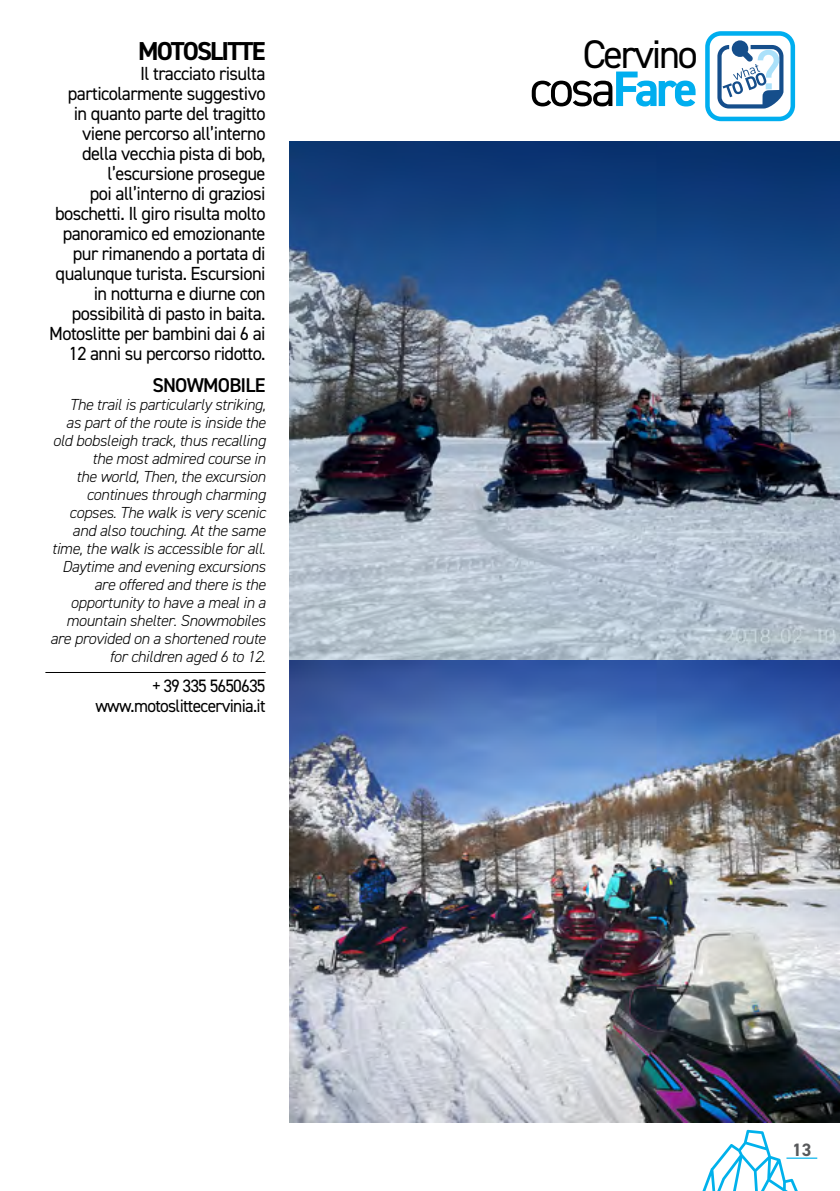
<style>
.page{position:relative;width:840px;height:1191px;background:#fff}
.page>*{position:absolute;margin:0;border:0;box-sizing:border-box;transform-origin:0 0}
.t1{font:50px "DIN2014";color:#000}
.t2{font:40px "DIN2014";letter-spacing:-.06em;color:#000}
.t3{font:700 26px "DIN2014";letter-spacing:-.07em;color:#000}
.t4{font:600 20px "DIN2014";letter-spacing:-.04em;color:#000}
.t5{font:19px/20px "DIN2014";letter-spacing:-.03em;color:#000;text-align:right}
.t6{font:18px/20px "DIN2014";letter-spacing:-.04em;color:#000;text-align:right}
.t7{font:700 18px "DIN2014";color:#58595b}
.t8{font:italic 300 16px/18px "DIN2014";letter-spacing:-.02em;color:#000;text-align:right}
.s1{font-weight:700;color:#00aeef}
</style>
<div class="page">
<hr style="left:786px;top:1157px;width:30px;height:1px;background:#00b1eb">
<svg style="left:702px;top:1129px;width:99px;height:62px"></svg>
<img style="left:289px;top:142px;width:550px;height:518px">
<img style="left:289px;top:660px;width:550px;height:463px">
<hr style="left:45px;top:672px;width:220px;height:1px;background:#000">
<div style="left:704px;top:31px;width:90px;height:90px;border:5px solid #00aeef;border-radius:14px"></div>
<svg style="left:731px;top:40px;width:16px;height:17px"></svg>
<svg style="left:717px;top:44px;width:66px;height:64px"></svg>
<h3 class="t3" style="left:138px;top:34px;width:129px">MOTOSLITTE</h3>
<p class="t5" style="left:49px;top:63px;width:218px">Il tracciato risulta particolarmente suggestivo<br>in quanto parte del tragitto viene percorso all’interno della vecchia pista di bob, l’escursione prosegue<br>poi all’interno di graziosi boschetti. Il giro risulta molto panoramico ed emozionante pur rimanendo a portata di qualunque turista. Escursioni in notturna e diurne con possibilità di pasto in baita.<br>Motoslitte per bambini dai 6 ai<br>12 anni su percorso ridotto.</p>
<p class="t4" style="left:152px;top:372px;width:115px">SNOWMOBILE</p>
<p class="t8" style="left:50px;top:395px;width:217px">The trail is particularly striking,<br>as part of the route is inside the old bobsleigh track, thus recalling the most admired course in<br>the world, Then, the excursion continues through charming copses. The walk is very scenic and also touching. At the same time, the walk is accessible for all.<br>Daytime and evening excursions are offered and there is the opportunity to have a meal in a mountain shelter. Snowmobiles are provided on a shortened route for children aged 6 to 12.</p>
<p class="t6" style="left:95px;top:675px;width:172px">+ 39 335 5650635 www.motoslittecervinia.it</p>
<h2 class="t2" style="left:582px;top:29px;width:116px">Cervino</h2>
<h1 class="t1" style="left:529px;top:58px;width:169px">cosa<span class="s1">Fare</span></h1>
<p class="t7" style="left:791px;top:1137px;width:21px">13</p>
</div>
